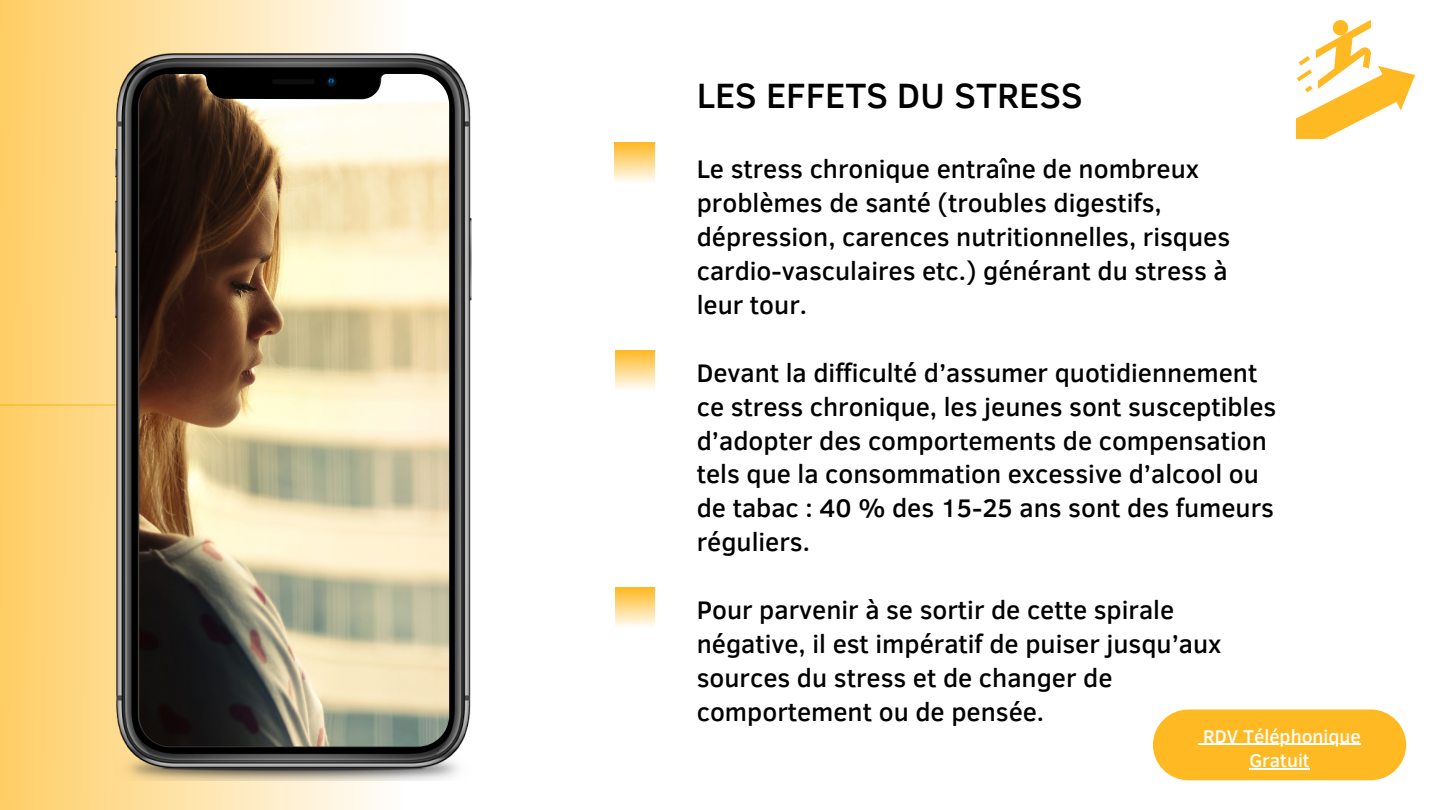
<style>
.page{position:relative;width:1440px;height:810px;background:#fff}
.page>*{position:absolute;margin:0;border:0;box-sizing:border-box;transform-origin:0 0}
.t1{font:500 36.1px "Clear Sans";color:#000}
.t2{font:500 26.1px/33.9px "Clear Sans";color:#000}
.t3{font:500 18.9px/24.6px "Clear Sans";color:#fff;text-align:center}
</style>
<div class="page">
<div style="left:0;top:0;width:405px;height:405px;background:linear-gradient(to right,#ffce65,#fffefc)"></div>
<div style="left:0;top:405px;width:405px;height:405px;background:linear-gradient(to right,#ffcd64,#fffefd)"></div>
<img style="left:115px;top:53px;width:357px;height:727px">
<img style="left:139px;top:74px;width:310px;height:672px">
<div style="left:615px;top:350px;width:40px;height:40px;background:linear-gradient(to bottom,#ffb821,#fffbf2)"></div>
<div style="left:614px;top:142px;width:41px;height:41px;background:linear-gradient(to bottom,#ffb821,#fffdf9)"></div>
<div style="left:615px;top:588px;width:40px;height:39px;background:linear-gradient(to bottom,#ffb924,#fffbf5)"></div>
<svg style="left:1296px;top:20px;width:119px;height:119px"></svg>
<div style="left:1153px;top:710px;width:253px;height:70px;background:#ffb923;border-radius:35px"></div>
<hr style="left:1203px;top:744px;width:158px;height:1px;background:#fff">
<hr style="left:1249px;top:768px;width:61px;height:2px;background:#fff">
<h1 class="t1" style="left:697px;top:69px;width:387px">LES EFFETS DU STRESS</h1>
<p class="t2" style="left:697px;top:151px;width:535px">Le stress chronique entraîne de nombreux problèmes de santé (troubles digestifs, dépression, carences nutritionnelles, risques cardio-vasculaires etc.) générant du stress à leur tour.</p>
<p class="t2" style="left:697px;top:354px;width:581px">Devant la difficulté d’assumer quotidiennement ce stress chronique, les jeunes sont susceptibles d’adopter des comportements de compensation tels que la consommation excessive d’alcool ou de tabac : 40 % des 15-25 ans sont des fumeurs réguliers.</p>
<p class="t2" style="left:697px;top:592px;width:526px">Pour parvenir à se sortir de cette spirale négative, il est impératif de puiser jusqu’aux sources du stress et de changer de comportement ou de pensée.</p>
<p class="t3" style="left:1203px;top:723px;width:159px">RDV Téléphonique<br>Gratuit</p>
</div>
